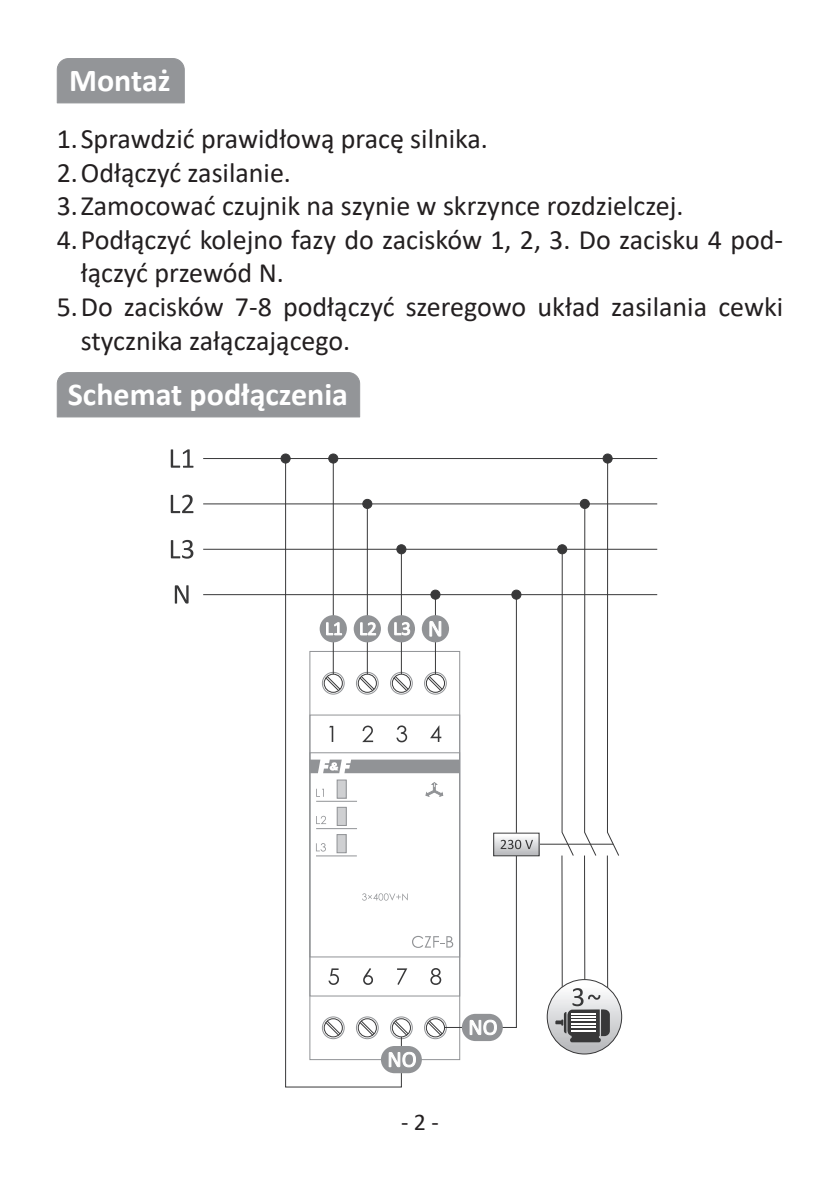
<style>
.page{position:relative;width:840px;height:1191px;background:#fff}
.page>*{position:absolute;margin:0;border:0;box-sizing:border-box;transform-origin:0 0}
.t1{font:700 32px "Calibri";color:#fff}
.t2{font:28px/33.6px "Calibri";color:#231f20}
.t3{font:24px "Calibri";color:#231f20}
</style>
<div class="page">
<svg style="left:402px;top:759px;width:57px;height:14px"></svg>
<svg style="left:425px;top:782px;width:18px;height:15px"></svg>
<svg style="left:430px;top:725px;width:11px;height:17px"></svg>
<svg style="left:402px;top:725px;width:5px;height:17px"></svg>
<svg style="left:402px;top:672px;width:44px;height:22px"></svg>
<hr style="left:203px;top:594px;width:454px;height:1px;background:#383839">
<hr style="left:203px;top:548px;width:454px;height:2px;background:#383839">
<hr style="left:203px;top:503px;width:454px;height:1px;background:#383839">
<hr style="left:203px;top:458px;width:454px;height:1px;background:#383839">
<svg style="left:175px;top:585px;width:13px;height:18px"></svg>
<div style="left:328px;top:454px;width:9px;height:9px;background:#383839;border-radius:50%"></div>
<div style="left:328px;top:454px;width:10px;height:9px;border:1px solid #383839;border-radius:50%"></div>
<div style="left:281px;top:454px;width:9px;height:9px;background:#383839;border-radius:50%"></div>
<div style="left:281px;top:454px;width:9px;height:9px;border:1px solid #383839;border-radius:50%"></div>
<div style="left:396px;top:545px;width:9px;height:9px;background:#383839;border-radius:50%"></div>
<div style="left:396px;top:544px;width:10px;height:10px;border:1px solid #383839;border-radius:50%"></div>
<hr style="left:434px;top:594px;width:2px;height:80px;background:#383839">
<div style="left:430px;top:590px;width:9px;height:9px;background:#383839;border-radius:50%"></div>
<div style="left:430px;top:590px;width:10px;height:9px;border:1px solid #383839;border-radius:50%"></div>
<svg style="left:171px;top:449px;width:22px;height:19px"></svg>
<hr style="left:538px;top:843px;width:75px;height:2px;background:#383839">
<svg style="left:495px;top:838px;width:42px;height:16px"></svg>
<hr style="left:515px;top:594px;width:1px;height:239px;background:#383839">
<svg style="left:171px;top:540px;width:22px;height:18px"></svg>
<svg style="left:171px;top:494px;width:22px;height:19px"></svg>
<div style="left:602px;top:454px;width:9px;height:9px;background:#383839;border-radius:50%"></div>
<div style="left:602px;top:454px;width:10px;height:9px;border:1px solid #383839;border-radius:50%"></div>
<svg style="left:284px;top:457px;width:118px;height:631px"></svg>
<hr style="left:366px;top:504px;width:2px;height:170px;background:#383839">
<hr style="left:400px;top:549px;width:2px;height:125px;background:#383839">
<div style="left:511px;top:590px;width:9px;height:9px;background:#383839;border-radius:50%"></div>
<div style="left:511px;top:590px;width:10px;height:9px;border:1px solid #383839;border-radius:50%"></div>
<svg style="left:547px;top:979px;width:74px;height:75px"></svg>
<svg style="left:554px;top:457px;width:65px;height:585px"></svg>
<div style="left:421px;top:615px;width:28px;height:27px;background:#919396;border-radius:50%"></div>
<svg style="left:429px;top:621px;width:12px;height:15px"></svg>
<div style="left:380px;top:1046px;width:41px;height:27px;background:#919396;border-radius:14px"></div>
<svg style="left:388px;top:1052px;width:27px;height:15px"></svg>
<div style="left:353px;top:615px;width:28px;height:27px;background:#919396;border-radius:50%"></div>
<svg style="left:360px;top:622px;width:16px;height:13px"></svg>
<div style="left:319px;top:615px;width:28px;height:27px;background:#919396;border-radius:50%"></div>
<svg style="left:326px;top:622px;width:16px;height:13px"></svg>
<div style="left:387px;top:615px;width:28px;height:27px;background:#919396;border-radius:50%"></div>
<svg style="left:394px;top:622px;width:16px;height:13px"></svg>
<div style="left:461px;top:1013px;width:41px;height:28px;background:#919396;border-radius:14px"></div>
<svg style="left:316px;top:839px;width:216px;height:200px"></svg>
<div style="left:57px;top:58px;width:128px;height:45px;background:#939598"></div>
<div style="left:57px;top:372px;width:303px;height:45px;background:#939598"></div>
<p class="t1" style="left:69px;top:58px;width:103px">Montaż</p>
<p class="t2" style="left:57px;top:121px;width:432px">1. Sprawdzić prawidłową pracę silnika.</p>
<p class="t2" style="left:57px;top:155px;width:236px">2. Odłączyć zasilanie.</p>
<p class="t2" style="left:57px;top:188px;width:628px">3. Zamocować czujnik na szynie w skrzynce rozdzielczej.</p>
<p class="t2" style="left:81px;top:222px;width:703px;text-indent:-24px">4. Podłączyć kolejno fazy do zacisków 1, 2, 3. Do zacisku 4 pod&shy;łączyć przewód N.</p>
<p class="t2" style="left:81px;top:289px;width:703px;text-indent:-24px">5. Do zacisków 7-8 podłączyć szeregowo układ zasilania cewki stycznika załączającego.</p>
<p class="t1" style="left:68px;top:372px;width:281px">Schemat podłączenia</p>
<p class="t3" style="left:401px;top:1105px;width:39px">- 2 -</p>
</div>
